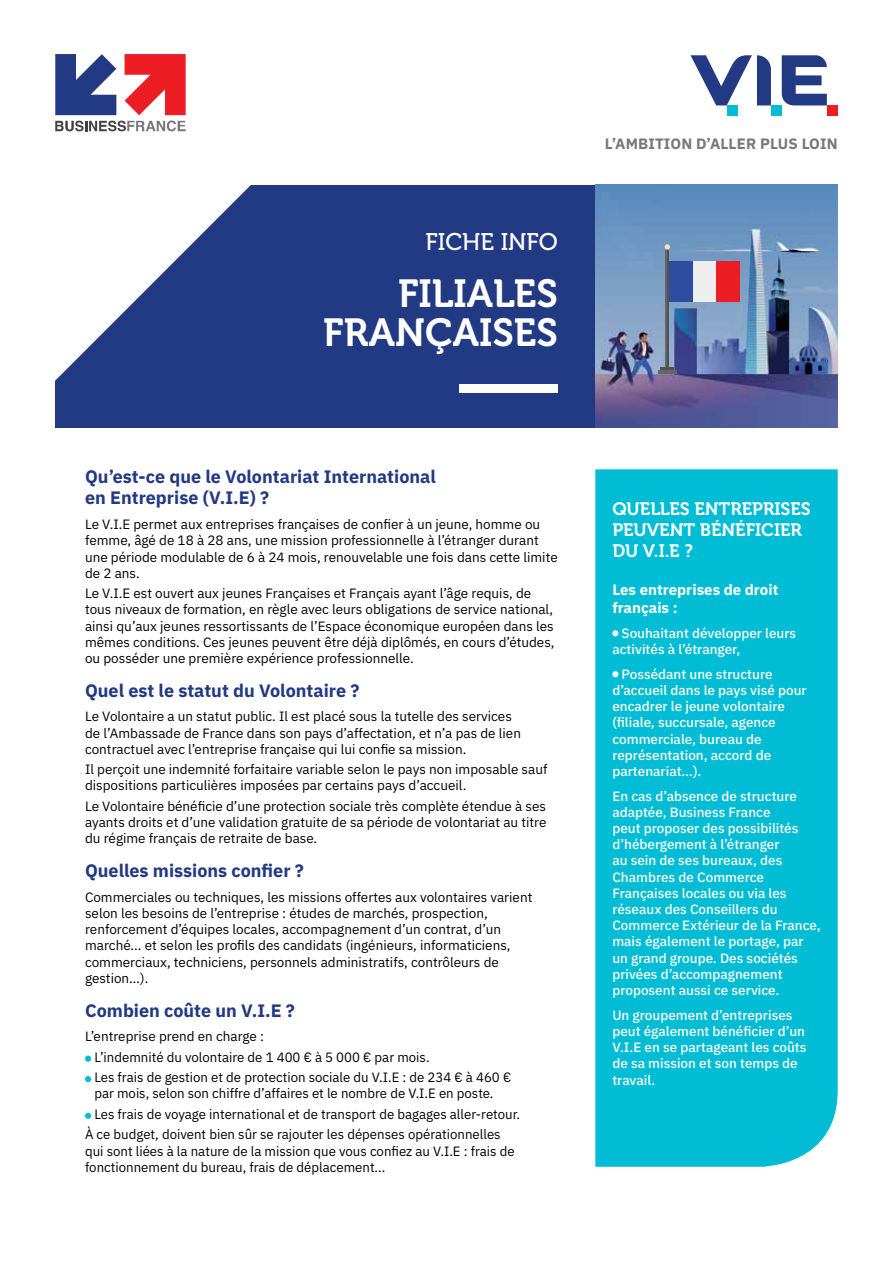
<style>
.page{position:relative;width:893px;height:1263px;background:#fff}
.page>*{position:absolute;margin:0;border:0;box-sizing:border-box;transform-origin:0 0}
.t1{font:39px/39px "Museo 700";color:#fff;text-align:right}
.t2{font:24px "Museo 500";color:#fff}
.t3{font:700 18px/21px "IBM Plex Sans";color:#223a84}
.t4{font:18px/21px "Museo 700";color:#fff}
.t5{font:700 15px/18px "IBM Plex Sans";color:#fff}
.t6{font:700 15px "IBM Plex Sans";letter-spacing:.01em;color:#77787b}
.t7{font:13.5px/16.2px "IBM Plex Sans";color:#000}
.t8{font:500 13.5px/16.2px "IBM Plex Sans";color:#fff}
</style>
<div class="page">
<svg style="left:55px;top:54px;width:131px;height:77px"></svg>
<div style="left:727px;top:105px;width:10px;height:11px;background:#00bdd5"></div>
<div style="left:771px;top:105px;width:11px;height:11px;background:#00bdd5"></div>
<svg style="left:690px;top:55px;width:81px;height:50px"></svg>
<svg style="left:782px;top:55px;width:45px;height:50px"></svg>
<div style="left:827px;top:105px;width:11px;height:11px;background:#ed1d24"></div>
<div style="left:595px;top:469px;width:243px;height:698px;background:#00bdd5"></div>
<div style="left:55px;top:185px;width:783px;height:242px;background:#223a84"></div>
<svg style="left:55px;top:185px;width:196px;height:196px"></svg>
<div style="left:85px;top:1055px;width:6px;height:7px;background:#00bdd5;border-radius:50%"></div>
<svg style="left:85px;top:1076px;width:6px;height:6px"></svg>
<svg style="left:85px;top:1113px;width:6px;height:6px"></svg>
<svg style="left:612px;top:630px;width:6px;height:6px"></svg>
<svg style="left:612px;top:671px;width:6px;height:6px"></svg>
<img style="left:595px;top:185px;width:243px;height:242px">
<hr style="left:666px;top:251px;width:3px;height:116px;background:#515151">
<svg style="left:661px;top:367px;width:13px;height:3px"></svg>
<hr style="left:658px;top:370px;width:18px;height:4px;background:#656767">
<hr style="left:666px;top:251px;width:1px;height:116px;background:#656767">
<svg style="left:665px;top:244px;width:5px;height:7px"></svg>
<div style="left:459px;top:384px;width:99px;height:8px;background:#fff"></div>
<div style="left:669px;top:261px;width:24px;height:41px;background:#2e4da0"></div>
<div style="left:693px;top:261px;width:23px;height:41px;background:#efeeee"></div>
<div style="left:716px;top:261px;width:24px;height:41px;background:#ed1d24"></div>
<h2 class="t2" style="left:425px;top:229px;width:134px">FICHE INFO</h2>
<h1 class="t1" style="left:323px;top:274px;width:236px">FILIALES<br>FRANÇAISES</h1>
<h3 class="t3" style="left:85px;top:465px;width:352px">Qu’est-ce que le Volontariat International en Entreprise (V.I.E) ?</h3>
<p class="t7" style="left:85px;top:515px;width:474px">Le V.I.E permet aux entreprises françaises de confier à un jeune, homme ou femme, âgé de 18 à 28 ans, une mission professionnelle à l’étranger durant une période modulable de 6 à 24 mois, renouvelable une fois dans cette limite de 2 ans.</p>
<p class="t7" style="left:85px;top:584px;width:471px">Le V.I.E est ouvert aux jeunes Françaises et Français ayant l’âge requis, de tous niveaux de formation, en règle avec leurs obligations de service national, ainsi qu’aux jeunes ressortissants de l’Espace économique européen dans les mêmes conditions. Ces jeunes peuvent être déjà diplômés, en cours d’études, ou posséder une première expérience professionnelle.</p>
<h3 class="t3" style="left:85px;top:678px;width:276px">Quel est le statut du Volontaire ?</h3>
<p class="t7" style="left:85px;top:707px;width:437px">Le Volontaire a un statut public. Il est placé sous la tutelle des services de l’Ambassade de France dans son pays d’affectation, et n’a pas de lien contractuel avec l’entreprise française qui lui confie sa mission.</p>
<p class="t7" style="left:85px;top:760px;width:464px">Il perçoit une indemnité forfaitaire variable selon le pays non imposable sauf dispositions particulières imposées par certains pays d’accueil.</p>
<p class="t7" style="left:85px;top:797px;width:463px;text-align:justify">Le Volontaire bénéficie d’une protection sociale très complète étendue à ses ayants droits et d’une validation gratuite de sa période de volontariat au titre du régime français de retraite de base.</p>
<h3 class="t3" style="left:85px;top:859px;width:220px">Quelles missions confier ?</h3>
<p class="t7" style="left:85px;top:888px;width:449px">Commerciales ou techniques, les missions offertes aux volontaires varient selon les besoins de l’entreprise : études de marchés, prospection, renforcement d’équipes locales, accompagnement d’un contrat, d’un marché... et selon les profils des candidats (ingénieurs, informaticiens, commerciaux, techniciens, personnels administratifs, contrôleurs de gestion…).</p>
<h3 class="t3" style="left:85px;top:998px;width:211px">Combien coûte un V.I.E ?</h3>
<p class="t7" style="left:94px;top:1025px;width:418px;line-height:20.4px;text-indent:-9px">L’entreprise prend en charge :<br>L’indemnité du volontaire de 1 400 € à 5 000 € par mois.<br>Les frais de gestion et de protection sociale du V.I.E : de 234 € à 460 €</p>
<p class="t7" style="left:94px;top:1084px;width:401px">par mois, selon son chiffre d’affaires et le nombre de V.I.E en poste.</p>
<p class="t7" style="left:94px;top:1105px;width:427px">Les frais de voyage international et de transport de bagages aller-retour.</p>
<p class="t7" style="left:85px;top:1125px;width:417px">À ce budget, doivent bien sûr se rajouter les dépenses opérationnelles</p>
<p class="t7" style="left:85px;top:1141px;width:431px">qui sont liées à la nature de la mission que vous confiez au V.I.E : frais de fonctionnement du bureau, frais de déplacement...</p>
<p class="t6" style="left:605px;top:132px;width:234px">L’AMBITION D’ALLER PLUS LOIN</p>
<h3 class="t4" style="left:612px;top:499px;width:200px">QUELLES ENTREPRISES<br>PEUVENT BÉNÉFICIER<br>DU V.I.E ?</h3>
<p class="t5" style="left:612px;top:579px;width:168px">Les entreprises de droit français :</p>
<p class="t8" style="left:612px;top:624px;width:185px;text-indent:9px">Souhaitant développer leurs activités à l’étranger,</p>
<p class="t8" style="left:612px;top:665px;width:196px;text-indent:9px">Possédant une structure d’accueil dans le pays visé pour encadrer le jeune volontaire (filiale, succursale, agence commerciale, bureau de représentation, accord de partenariat…).</p>
<p class="t8" style="left:612px;top:787px;width:210px">En cas d’absence de structure adaptée, Business France<br>peut proposer des possibilités d’hébergement à l’étranger<br>au sein de ses bureaux, des<br>Chambres de Commerce<br>Françaises locales ou via les réseaux des Conseillers du<br>Commerce Extérieur de la France, mais également le portage, par un grand groupe. Des sociétés privées d’accompagnement proposent aussi ce service.</p>
<p class="t8" style="left:612px;top:1006px;width:196px">Un groupement d’entreprises peut également bénéficier d’un<br>V.I.E en se partageant les coûts de sa mission et son temps de travail.</p>
</div>
